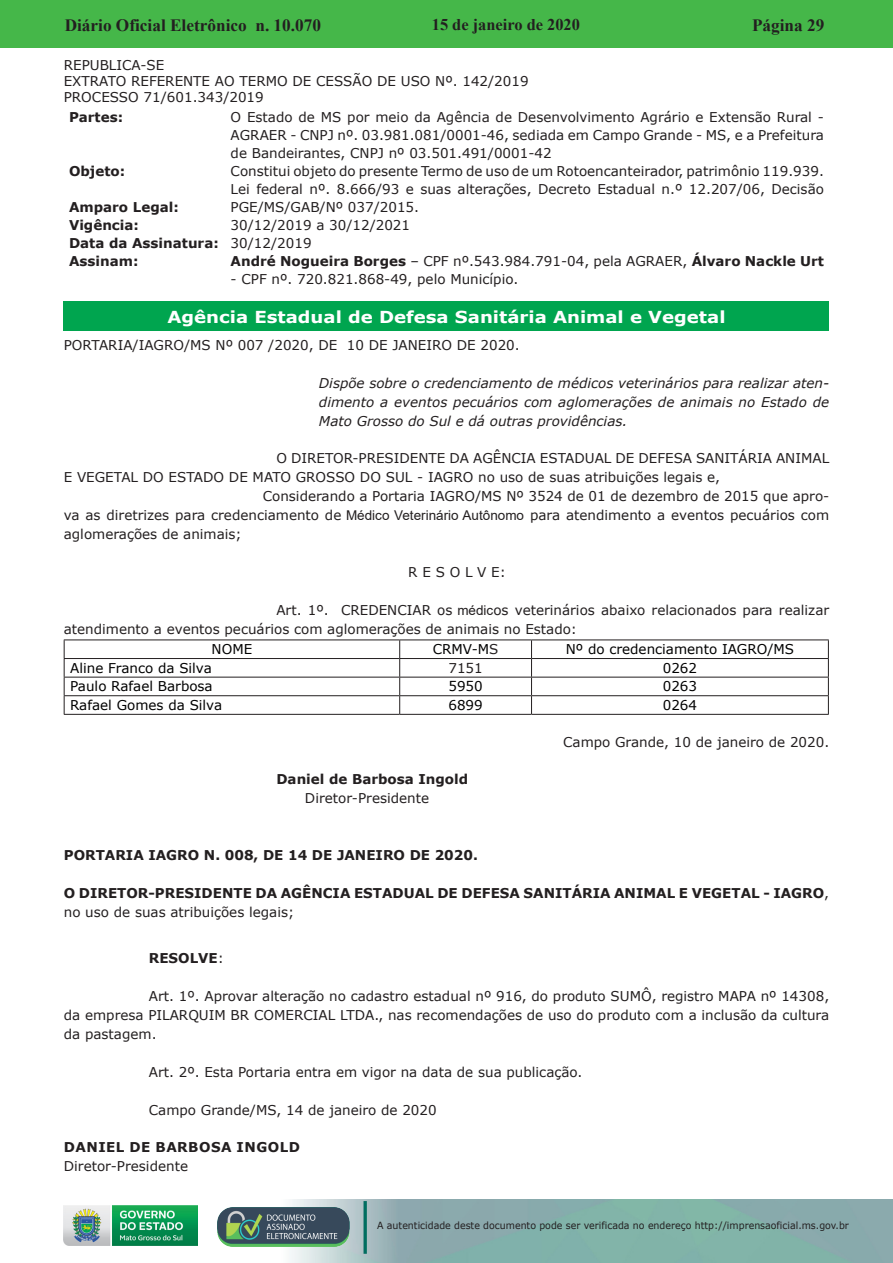
<style>
.page{position:relative;width:893px;height:1263px;background:#fff}
.page>*{position:absolute;margin:0;border:0;box-sizing:border-box;transform-origin:0 0}
.t1{font:700 17.25px "Times New Roman";color:#231f20}
.t2{font:700 16.5px "Verdana";color:#fff;scale:1.1 1}
.t3{font:700 16.35px "Times New Roman";color:#231f20}
.t4{font:13.5px/18px "Verdana";color:#231f20}
.t5{font:700 13.5px/18.9px "Verdana";color:#231f20}
.t6{font:italic 13.5px/18.9px "Verdana";color:#231f20;text-align:justify}
.t7{font:13.5px "Verdana";color:#000}
.t8{font:700 13.5px "Verdana";letter-spacing:.035em;color:#231f20}
.t9{font:9.9px "Verdana";color:#231f20;scale:.95 1}
.s1{font-weight:700}
.s2{font-weight:400}
.s3{font-family:"Arial"}
.s4{color:#231f20}
</style>
<div class="page">
<div style="left:0;top:0;width:893px;height:48px;background:#45b749"></div>
<img style="left:63px;top:1199px;width:830px;height:64px">
<img style="left:364px;top:1202px;width:2px;height:51px">
<img style="left:218px;top:1207px;width:132px;height:39px">
<img style="left:64px;top:1205px;width:134px;height:41px">
<div style="left:64px;top:301px;width:765px;height:30px;background:#00a54f"></div>
<hr style="left:64px;top:639px;width:336px;height:1px;background:#231f20">
<hr style="left:400px;top:639px;width:131px;height:1px;background:#231f20">
<hr style="left:531px;top:639px;width:298px;height:1px;background:#231f20">
<hr style="left:64px;top:658px;width:336px;height:1px;background:#231f20">
<hr style="left:400px;top:658px;width:131px;height:1px;background:#231f20">
<hr style="left:531px;top:658px;width:298px;height:1px;background:#231f20">
<hr style="left:64px;top:677px;width:336px;height:1px;background:#231f20">
<hr style="left:400px;top:677px;width:131px;height:1px;background:#231f20">
<hr style="left:531px;top:677px;width:298px;height:1px;background:#231f20">
<hr style="left:64px;top:695px;width:336px;height:1px;background:#231f20">
<hr style="left:400px;top:695px;width:131px;height:1px;background:#231f20">
<hr style="left:531px;top:695px;width:298px;height:1px;background:#231f20">
<hr style="left:64px;top:714px;width:336px;height:1px;background:#231f20">
<hr style="left:400px;top:714px;width:131px;height:1px;background:#231f20">
<hr style="left:531px;top:714px;width:298px;height:1px;background:#231f20">
<svg style="left:64px;top:640px;width:1px;height:74px"></svg>
<svg style="left:399px;top:640px;width:1px;height:74px"></svg>
<svg style="left:531px;top:640px;width:1px;height:74px"></svg>
<svg style="left:828px;top:640px;width:1px;height:74px"></svg>
<p class="t1" style="left:65px;top:13px;width:258px">Diário Oficial Eletrônico n. 10.070</p>
<p class="t3" style="left:432px;top:13px;width:150px">15 de janeiro de 2020</p>
<p class="t1" style="left:752px;top:13px;width:74px">Página 29</p>
<p class="t4" style="left:64px;top:57px;width:466px;line-height:16.2px">REPUBLICA-SE<br>EXTRATO REFERENTE AO TERMO DE CESSÃO DE USO Nº. 142/2019<br>PROCESSO 71/601.343/2019</p>
<p class="t5" style="left:69px;top:108px;width:56px">Partes:</p>
<p class="t4" style="left:231px;top:108px;width:595px;text-align:justify">O Estado de MS por meio da Agência de Desenvolvimento Agrário e Extensão Rural - AGRAER - CNPJ nº. 03.981.081/0001-46, sediada em Campo Grande - MS, e a Prefeitura de Bandeirantes, CNPJ nº 03.501.491/0001-42</p>
<p class="t5" style="left:69px;top:162px;width:58px">Objeto:</p>
<p class="t4" style="left:231px;top:162px;width:595px">Constitui objeto do presente Termo de uso de um Rotoencanteirador, patrimônio 119.939.</p>
<p class="t5" style="left:69px;top:198px;width:111px">Amparo Legal:</p>
<p class="t4" style="left:231px;top:180px;width:595px">Lei federal nº. 8.666/93 e suas alterações, Decreto Estadual n.º 12.207/06, Decisão<br>PGE/MS/GAB/Nº 037/2015.</p>
<p class="t5" style="left:69px;top:216px;width:71px">Vigência:</p>
<p class="t4" style="left:69px;top:216px;width:343px;text-indent:162px">30/12/2019 a 30/12/2021<br><span class="s1">Data da Assinatura:</span> 30/12/2019<br><span class="s1">Assinam:</span></p>
<p class="t5" style="left:231px;top:252px;width:595px">André Nogueira Borges <span class="s2">– CPF nº.543.984.791-04, pela AGRAER,</span> Álvaro Nackle Urt</p>
<p class="t4" style="left:231px;top:270px;width:289px">- CPF nº. 720.821.868-49, pelo Município.</p>
<p class="t2" style="left:167px;top:305px;width:509px">Agência Estadual de Defesa Sanitária Animal e Vegetal</p>
<p class="t4" style="left:64px;top:336px;width:457px">PORTARIA/IAGRO/MS Nº 007 /2020, DE 10 DE JANEIRO DE 2020.</p>
<p class="t6" style="left:319px;top:373px;width:512px">Dispõe sobre o credenciamento de médicos veterinários para realizar aten&shy;dimento a eventos pecuários com aglomerações de animais no Estado de Mato Grosso do Sul e dá outras providências.</p>
<p class="t4" style="left:276px;top:449px;width:554px">O DIRETOR-PRESIDENTE DA AGÊNCIA ESTADUAL DE DEFESA SANITÁRIA ANIMAL</p>
<p class="t4" style="left:64px;top:468px;width:658px">E VEGETAL DO ESTADO DE MATO GROSSO DO SUL - IAGRO no uso de suas atribuições legais e,</p>
<p class="t4" style="left:263px;top:487px;width:568px">Considerando a Portaria IAGRO/MS Nº 3524 de 01 de dezembro de 2015 que apro-</p>
<p class="t4" style="left:64px;top:506px;width:767px">va as diretrizes para credenciamento de <span class="s3">Médico Veterinário Autônomo</span> para atendimento a eventos pecuários com</p>
<p class="t4" style="left:64px;top:525px;width:179px">aglomerações de animais;</p>
<p class="t4" style="left:408px;top:563px;width:99px">R E S O L V E:</p>
<p class="t4" style="left:64px;top:600px;width:767px;line-height:18.9px;text-indent:213px">Art. 1º. CREDENCIAR os <span class="s3">médic</span>os veterinários abaixo relacionados para realizar atendimento a eventos pecuários com aglomerações de animais no Estado:</p>
<p class="t7" style="left:212px;top:640px;width:42px">NOME</p>
<p class="t7" style="left:433px;top:640px;width:67px">CRMV-M<span class="s4">S</span></p>
<p class="t7" style="left:566px;top:640px;width:230px">Nº do credenciamento IAGRO/MS</p>
<p class="t7" style="left:70px;top:658px;width:143px">Aline Franco da Silva</p>
<p class="t4" style="left:448px;top:659px;width:36px">7151</p>
<p class="t7" style="left:663px;top:658px;width:36px">0262</p>
<p class="t7" style="left:70px;top:677px;width:144px">Paulo Rafael Barbosa</p>
<p class="t7" style="left:448px;top:677px;width:36px">5950</p>
<p class="t7" style="left:663px;top:677px;width:36px">0263</p>
<p class="t7" style="left:70px;top:696px;width:153px">Rafael Gomes da Silva</p>
<p class="t7" style="left:448px;top:696px;width:36px">6899</p>
<p class="t7" style="left:663px;top:696px;width:36px">0264</p>
<p class="t4" style="left:563px;top:732px;width:268px">Campo Grande, 10 de janeiro de 2020.</p>
<p class="t5" style="left:276px;top:770px;width:193px">Daniel de Barbosa Ingold</p>
<p class="t4" style="left:305px;top:789px;width:126px">Diretor-Presidente</p>
<p class="t5" style="left:64px;top:845px;width:416px">PORTARIA IAGRO N. 008, DE 14 DE JANEIRO DE 2020.</p>
<p class="t5" style="left:64px;top:883px;width:767px">O DIRETOR-PRESIDENTE DA AGÊNCIA ESTADUAL DE DEFESA SANITÁRIA ANIMAL E VEGETAL - IAGRO<span class="s2">, no uso de suas atribuições legais;</span></p>
<p class="t5" style="left:149px;top:949px;width:77px">RESOLVE<span class="s2">:</span></p>
<p class="t4" style="left:64px;top:987px;width:767px;line-height:18.9px;text-align:justify;text-indent:85px">Art. 1º. Aprovar alteração no cadastro estadual nº 916, do produto SUMÔ, registro MAPA nº 14308, da empresa PILARQUIM BR COMERCIAL LTDA., nas recomendações de uso do produto com a inclusão da cultura da pastagem.</p>
<p class="t4" style="left:149px;top:1063px;width:435px">Art. 2º. Esta Portaria entra em vigor na data de sua publicação.</p>
<p class="t4" style="left:149px;top:1100px;width:289px">Campo Grande/MS, 14 de janeiro de 2020</p>
<p class="t8" style="left:64px;top:1138px;width:238px">DANIEL DE BARBOSA INGOLD</p>
<p class="t4" style="left:64px;top:1157px;width:126px">Diretor-Presidente</p>
<p class="t9" style="left:377px;top:1219px;width:498px">A autenticidade deste documento pode ser verificada no endereço http://imprensaoficial.ms.gov.br</p>
</div>
